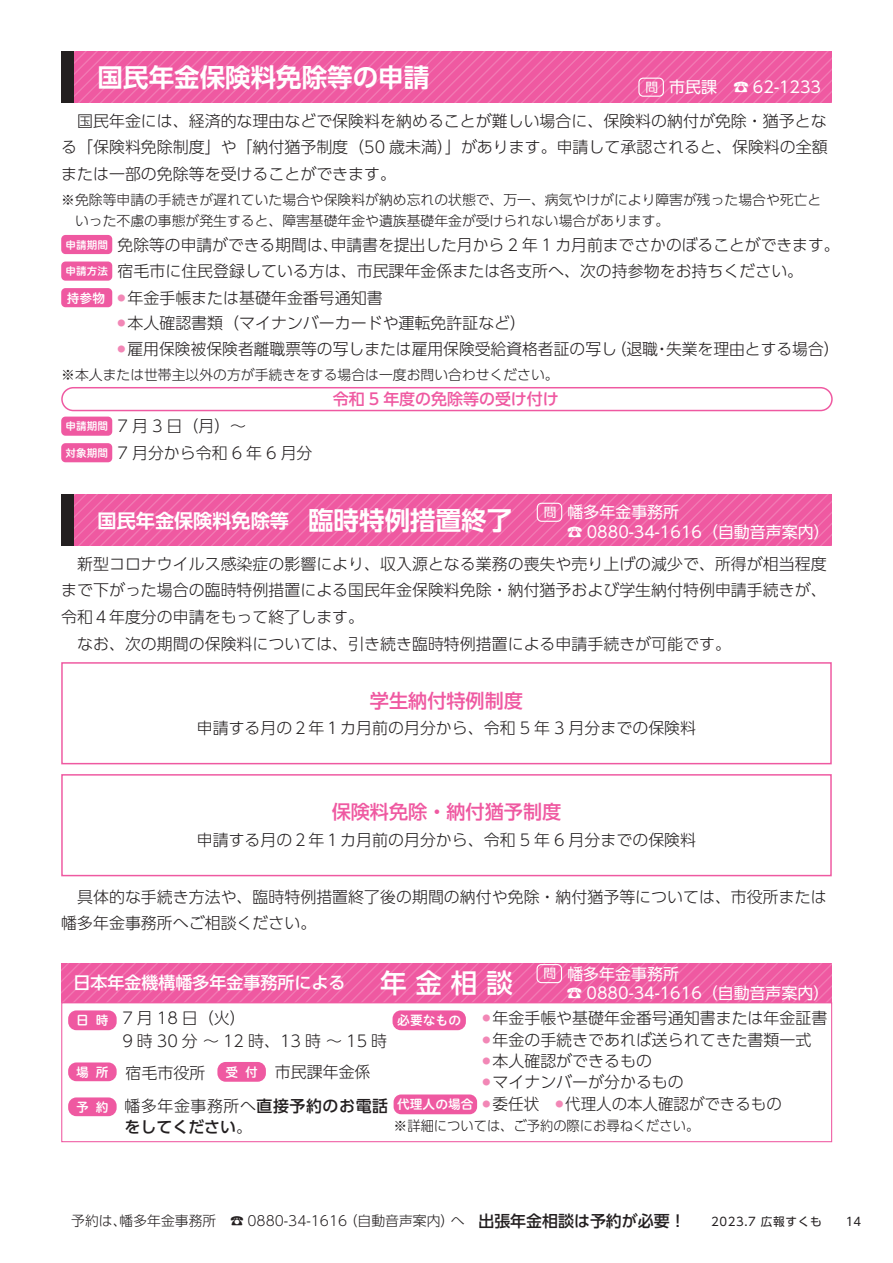
<style>
.page{position:relative;width:893px;height:1263px;background:#fff}
.page>*{position:absolute;margin:0;border:0;box-sizing:border-box;transform-origin:0 0}
.t1{font:500 26.55px "UD Shin Go Pr 6";color:#fff}
.本文{font:700 25.5px "UD Shin Go Pro De";color:#fff}
.本文-2{font:500 19.2px "UD Shin Go Pro";color:#ef59a1}
.本文-3{font:700 19.2px "UD Shin Go Pro De";color:#fff}
.t2{font:500 16.95px "UD Shin Go Pr 6";color:#fff}
.本文-4{font:300 15.9px/26.5px "UD Shin Go Pro";color:#231f20;text-align:justify}
.t3{font:300 15.9px "UD Shin Go Pr 6";color:#231f20}
.本文-5{font:15.9px "UD Shin Go Pr 6";color:#fff}
.t4{font:500 15.9px/21.3px "UD Shin Go Pr 6";color:#231f20}
.t5{font:300 15.9px "UD Shin Go Pr 6";letter-spacing:.125em;color:#231f20}
.本文-6{font:500 15.9px "UD Shin Go Pro";color:#ef59a1}
.本文-7{font:300 13.8px/21.3px "UD Shin Go Pro";color:#231f20}
.t6{font:300 13.8px "UD Shin Go Pr 6";color:#231f20}
.情報コーナー1{font:12.75px "Hiragino UD Sans R Std N W6";color:#fff}
.情報コーナー1-2{font:12.75px "UD Shin Go Pro";color:#fff}
.t7{font:11.7px "UD Shin Go Pro";letter-spacing:.05em;color:#231f20}
.情報コーナー1-3{font:10.65px "Hiragino UD Sans R Std N W6";color:#fff}
.本文-8{font:300 7.95px "UD Shin Go Pro";color:#f287b6}
.t8{font:300 7.95px "UD Shin Go Pr 6";color:#f287b6}
.s1{font-weight:300}
</style>
<div class="page">
<svg style="left:62px;top:963px;width:770px;height:39px;background:#ef5ea4"></svg>
<div style="left:61px;top:1002px;width:771px;height:140px;border:1px solid #ef59a1"></div>
<div style="left:68px;top:1010px;width:49px;height:20px;background:#ef59a1;border-radius:8px"></div>
<div style="left:393px;top:1010px;width:73px;height:20px;background:#ef59a1;border-radius:8px"></div>
<div style="left:394px;top:1094px;width:83px;height:20px;background:#ef59a1;border-radius:7px"></div>
<div style="left:68px;top:1062px;width:49px;height:19px;background:#ef59a1;border-radius:8px"></div>
<div style="left:68px;top:1097px;width:49px;height:19px;background:#ef59a1;border-radius:8px"></div>
<div style="left:217px;top:1062px;width:49px;height:20px;background:#ef59a1;border-radius:8px"></div>
<div style="left:537px;top:964px;width:25px;height:19px;border:1px solid #fff;border-radius:4px"></div>
<svg style="left:74px;top:51px;width:758px;height:51px;background:#ef5ea4"></svg>
<div style="left:61px;top:51px;width:13px;height:51px;background:#231f20"></div>
<div style="left:638px;top:78px;width:26px;height:19px;border:1px solid #fff;border-radius:4px"></div>
<div style="left:61px;top:235px;width:51px;height:19px;background:#ef59a1;border-radius:4px"></div>
<div style="left:61px;top:261px;width:51px;height:20px;background:#ef59a1;border-radius:4px"></div>
<div style="left:61px;top:288px;width:51px;height:19px;background:#ef59a1;border-radius:4px"></div>
<div style="left:61px;top:387px;width:772px;height:24px;border:1px solid #ef59a1;border-radius:11px"></div>
<div style="left:61px;top:417px;width:51px;height:19px;background:#ef59a1;border-radius:4px"></div>
<div style="left:61px;top:443px;width:51px;height:19px;background:#ef59a1;border-radius:4px"></div>
<svg style="left:74px;top:494px;width:758px;height:51px;background:#ef5ea4"></svg>
<div style="left:61px;top:494px;width:13px;height:51px;background:#231f20"></div>
<div style="left:537px;top:503px;width:25px;height:19px;border:1px solid #fff;border-radius:4px"></div>
<div style="left:61px;top:662px;width:771px;height:102px;border:1px solid #ef59a1"></div>
<div style="left:61px;top:774px;width:771px;height:102px;border:1px solid #ef59a1"></div>
<p class="本文" style="left:98px;top:57px;width:333px">国民年金保険料免除等の申請</p>
<p class="本文-4" style="left:61px;top:107px;width:768px">　国民年金には、経済的な理由などで保険料を納めることが難しい場合に、保険料の納付が免除・猶予となる「保険料免除制度」や「納付猶予制度（50 歳未満）」があります。申請して承認されると、保険料の全額または一部の免除等を受けることができます。</p>
<p class="本文-7" style="left:75px;top:188px;width:748px;text-indent:-14px">※免除等申請の手続きが遅れていた場合や保険料が納め忘れの状態で、万一、病気やけがにより障害が残った場合や死亡といった不慮の事態が発生すると、障害基礎年金や遺族基礎年金が受けられない場合があります。</p>
<p class="本文-4" style="left:331px;top:231px;width:510px">申請書を提出した月から 2 年 1 カ月前までさかのぼることができます。</p>
<p class="本文-5" style="left:669px;top:74px;width:49px">市民課</p>
<p class="本文-5" style="left:733px;top:74px;width:90px">☎ 62-1233</p>
<p class="情報コーナー1-2" style="left:645px;top:77px;width:14px">問</p>
<p class="本文-4" style="left:118px;top:231px;width:222px">免除等の申請ができる期間は、</p>
<p class="情報コーナー1-3" style="left:65px;top:236px;width:44px">申請期間</p>
<p class="情報コーナー1-3" style="left:65px;top:263px;width:44px">申請方法</p>
<p class="情報コーナー1" style="left:67px;top:288px;width:40px">持参物</p>
<p class="本文-4" style="left:118px;top:257px;width:687px">宿毛市に住民登録している方は、市民課年金係または各支所へ、次の持参物をお持ちください。</p>
<p class="本文-4" style="left:128px;top:284px;width:257px">年金手帳または基礎年金番号通知書</p>
<p class="本文-8" style="left:118px;top:291px;width:9px">●</p>
<p class="本文-4" style="left:128px;top:309px;width:400px">本人確認書類（マイナンバーカードや運転免許証など(</p>
<p class="本文-8" style="left:118px;top:316px;width:9px">●</p>
<p class="本文-4" style="left:611px;top:335px;width:49px">（退職</p>
<p class="本文-4" style="left:666px;top:335px;width:175px">失業を理由とする場合(</p>
<p class="本文-4" style="left:128px;top:335px;width:491px">雇用保険被保険者離職票等の写しまたは雇用保険受給資格者証の写し</p>
<p class="本文-8" style="left:118px;top:343px;width:9px">●</p>
<p class="本文-7" style="left:61px;top:364px;width:499px">※本人または世帯主以外の方が手続きをする場合は一度お問い合わせください。</p>
<p class="本文-6" style="left:333px;top:386px;width:227px">令和 5 年度の免除等の受け付け</p>
<p class="本文-4" style="left:118px;top:412px;width:130px">7月 3 日（月(~</p>
<p class="本文-4" style="left:654px;top:335px;width:17px">・</p>
<p class="情報コーナー1-3" style="left:65px;top:418px;width:44px">申請期間</p>
<p class="情報コーナー1-3" style="left:65px;top:445px;width:44px">対象期間</p>
<p class="本文-4" style="left:118px;top:439px;width:197px">7 月分から令和 6 年 6 月分</p>
<p class="本文-5" style="left:568px;top:499px;width:113px">幡多年金事務所</p>
<p class="情報コーナー1-2" style="left:544px;top:502px;width:14px">問</p>
<p class="本文" style="left:308px;top:500px;width:206px">臨時特例措置終了</p>
<p class="本文-3" style="left:98px;top:505px;width:212px">国民年金保険料免除等　</p>
<p class="本文-5" style="left:567px;top:519px;width:264px">☎ 0880-34-1616（自動音声案内(</p>
<p class="本文-4" style="left:61px;top:550px;width:767px">　新型コロナウイルス感染症の影響により、収入源となる業務の喪失や売り上げの減少で、所得が相当程度まで下がった場合の臨時特例措置による国民年金保険料免除・納付猶予および学生納付特例申請手続きが、令和４年度分の申請をもって終了します。</p>
<p class="本文-4" style="left:61px;top:630px;width:671px">　なお、次の期間の保険料については、引き続き臨時特例措置による申請手続きが可能です。</p>
<p class="本文-2" style="left:370px;top:685px;width:155px">学生納付特例制度</p>
<p class="本文-4" style="left:197px;top:714px;width:501px">申請する月の２年１カ月前の月分から、令和 5 年 3 月分までの保険料</p>
<p class="本文-2" style="left:332px;top:796px;width:231px">保険料免除・納付猶予制度</p>
<p class="本文-4" style="left:197px;top:826px;width:501px">申請する月の２年１カ月前の月分から、令和 5 年 6 月分までの保険料</p>
<p class="本文-4" style="left:61px;top:883px;width:767px">　具体的な手続き方法や、臨時特例措置終了後の期間の納付や免除・納付猶予等については、市役所または幡多年金事務所へご相談ください。</p>
<p class="t2" style="left:73px;top:969px;width:274px">日本年金機構幡多年金事務所による</p>
<p class="t1" style="left:380px;top:961px;width:134px">年金相談</p>
<p class="情報コーナー1-2" style="left:544px;top:963px;width:14px">問</p>
<p class="本文-5" style="left:567px;top:961px;width:113px">幡多年金事務所</p>
<p class="本文-5" style="left:567px;top:980px;width:264px">☎ 0880-34-1616（自動音声案内(</p>
<p class="情報コーナー1" style="left:76px;top:1010px;width:14px">日</p>
<p class="情報コーナー1" style="left:96px;top:1010px;width:14px">時</p>
<p class="t3" style="left:122px;top:1005px;width:125px">7月 18 日（火(</p>
<p class="t5" style="left:122px;top:1028px;width:266px">9時 30 分～ 12時、13時～ 15時</p>
<p class="情報コーナー1" style="left:397px;top:1011px;width:65px">必要なもの</p>
<p class="t3" style="left:492px;top:1005px;width:336px">年金手帳や基礎年金番号通知書または年金証書</p>
<p class="t8" style="left:483px;top:1012px;width:9px">●</p>
<p class="t3" style="left:492px;top:1027px;width:320px">年金の手続きであれば送られてきた書類一式</p>
<p class="t8" style="left:483px;top:1033px;width:9px">●</p>
<p class="情報コーナー1" style="left:96px;top:1062px;width:14px">所</p>
<p class="情報コーナー1" style="left:76px;top:1062px;width:14px">場</p>
<p class="情報コーナー1" style="left:96px;top:1097px;width:14px">約</p>
<p class="情報コーナー1" style="left:76px;top:1097px;width:14px">予</p>
<p class="t3" style="left:492px;top:1048px;width:161px">本人確認ができるもの</p>
<p class="t8" style="left:483px;top:1054px;width:9px">●</p>
<p class="t3" style="left:275px;top:1059px;width:97px">市民課年金係</p>
<p class="t3" style="left:126px;top:1060px;width:81px">宿毛市役所</p>
<p class="t4" style="left:125px;top:1095px;width:265px"><span class="s1">幡多年金事務所へ</span>直接予約のお電話をしてください<span class="s1">。</span></p>
<p class="情報コーナー1" style="left:226px;top:1062px;width:14px">受</p>
<p class="情報コーナー1" style="left:245px;top:1062px;width:14px">付</p>
<p class="t3" style="left:492px;top:1069px;width:193px">マイナンバーが分かるもの</p>
<p class="t8" style="left:483px;top:1076px;width:9px">●</p>
<p class="t3" style="left:565px;top:1091px;width:218px">代理人の本人確認ができるもの</p>
<p class="t3" style="left:492px;top:1091px;width:48px">委任状</p>
<p class="情報コーナー1" style="left:397px;top:1095px;width:78px">代理人の場合</p>
<p class="本文-8" style="left:483px;top:1098px;width:9px">●</p>
<p class="本文-8" style="left:555px;top:1098px;width:9px">●</p>
<p class="t6" style="left:394px;top:1115px;width:307px">※詳細については、ご予約の際にお尋ねください。</p>
<p class="t4" style="left:478px;top:1210px;width:209px">出張年金相談は予約が必要！</p>
<p class="t6" style="left:344px;top:1210px;width:112px">（自動音声案内）</p>
<p class="t6" style="left:120px;top:1210px;width:229px">幡多年金事務所　☎ 0880-34-1616</p>
<p class="t6" style="left:71px;top:1210px;width:57px">予約は、</p>
<p class="t6" style="left:451px;top:1210px;width:29px">へ　</p>
<p class="t7" style="left:711px;top:1212px;width:112px">2023.7 広報すくも</p>
<p class="t7" style="left:846px;top:1212px;width:17px">14</p>
</div>
